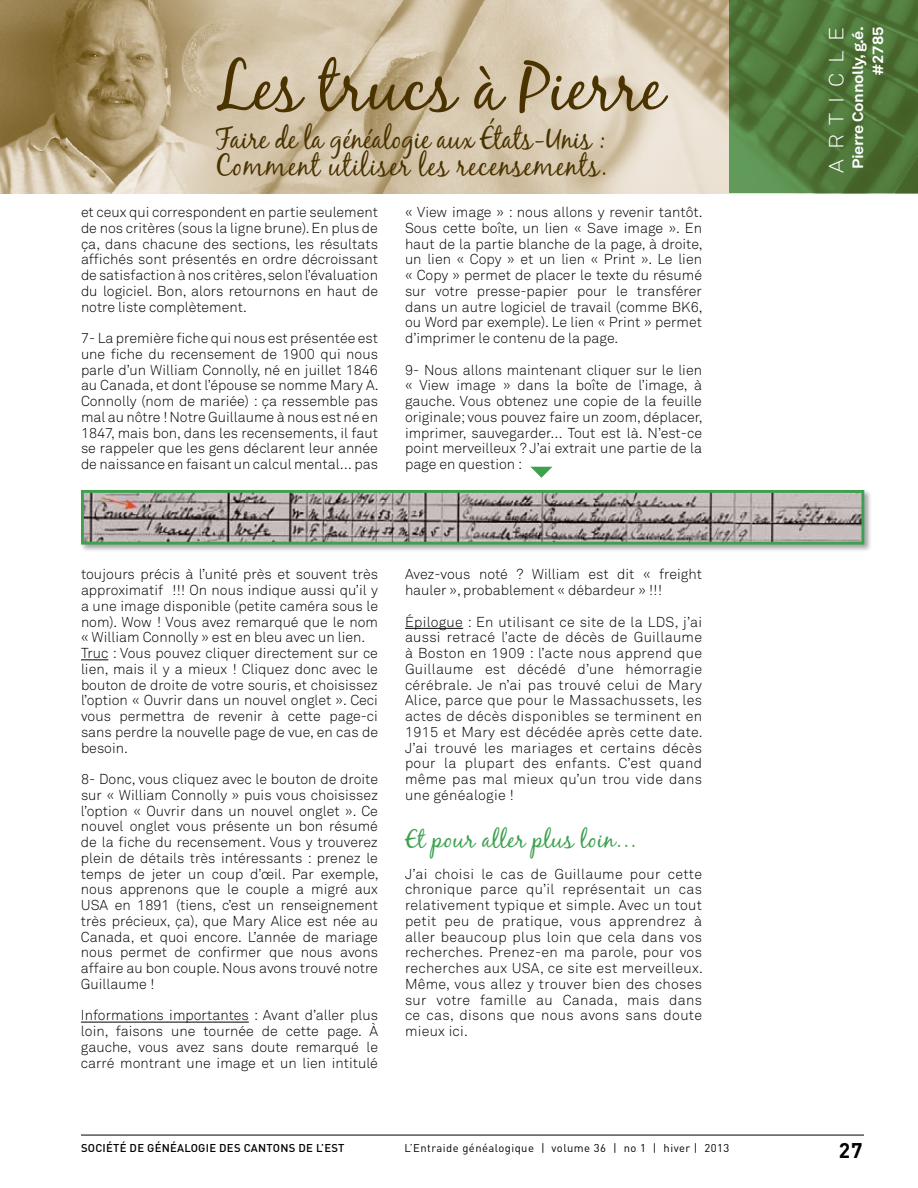
<style>
.page{position:relative;width:918px;height:1188px;background:#fff}
.page>*{position:absolute;margin:0;border:0;box-sizing:border-box;transform-origin:0 0}
.t1{font:67.5px "Black Jack";color:#4b3300}
.t2{font:30px/27px "Black Jack";letter-spacing:.04em;color:#4b3300;scale:.9 1}
.t3{font:24px "Black Jack";letter-spacing:.02em;color:#3ea14f}
.t4{font:700 21px "DIN";color:#000}
.t5{font:300 20.25px "Akkurat";letter-spacing:.44em;color:#fff;scale:1.11 1}
.t6{font:700 14.85px/19.8px "Akkurat";letter-spacing:-.02em;color:#fff;text-align:right;scale:1.11 1}
.t7{font:300 14.25px/15.8px "Akkurat";color:#000;text-align:justify}
.t8{font:11.25px "DIN";letter-spacing:.04em;color:#000}
.t9{font:500 11.25px "DIN";letter-spacing:.02em;color:#000}
</style>
<div class="page">
<hr style="left:81px;top:1135px;width:783px;height:1px;background:#000">
<hr style="left:405px;top:628px;width:58px;height:1px;background:#000">
<svg style="left:81px;top:660px;width:27px;height:1px"></svg>
<hr style="left:81px;top:1022px;width:168px;height:1px;background:#000">
<img style="left:0;top:0;width:729px;height:193px">
<svg style="left:729px;top:0;width:189px;height:193px;background:#50783c"></svg>
<div style="left:80px;top:489px;width:792px;height:63px;background:#000;opacity:.35"></div>
<img style="left:85px;top:494px;width:775px;height:47px">
<div style="left:81px;top:490px;width:783px;height:55px;border:3px solid #3ea14f"></div>
<svg style="left:530px;top:467px;width:22px;height:11px"></svg>
<h1 class="t1" style="left:215px;top:46px;width:450px">Les trucs à Pierre</h1>
<h2 class="t2" style="left:215px;top:124px;width:437px">Faire de la généalogie aux États-Unis :<br>Comment utiliser les recensements.</h2>
<p class="t7" style="left:81px;top:205px;width:299px">et ceux qui correspondent en partie seulement de nos critères (sous la ligne brune). En plus de ça, dans chacune des sections, les résultats affichés sont présentés en ordre décroissant de satisfaction à nos critères, selon l’évaluation du logiciel. Bon, alors retournons en haut de notre liste complètement.</p>
<p class="t7" style="left:81px;top:331px;width:299px">7- La première fiche qui nous est présentée est une fiche du recensement de 1900 qui nous parle d’un William Connolly, né en juillet 1846 au Canada, et dont l’épouse se nomme Mary A.<br>Connolly (nom de mariée) : ça ressemble pas mal au nôtre ! Notre Guillaume à nous est né en 1847, mais bon, dans les recensements, il faut se rappeler que les gens déclarent leur année de naissance en faisant un calcul mental… pas</p>
<p class="t7" style="left:405px;top:205px;width:299px">« View image » : nous allons y revenir tantôt.<br>Sous cette boîte, un lien « Save image ». En haut de la partie blanche de la page, à droite, un lien « Copy » et un lien « Print ». Le lien « Copy » permet de placer le texte du résumé sur votre presse-papier pour le transférer dans un autre logiciel de travail (comme BK6, ou Word par exemple). Le lien « Print » permet d’imprimer le contenu de la page.</p>
<p class="t7" style="left:405px;top:362px;width:299px">9- Nous allons maintenant cliquer sur le lien « View image » dans la boîte de l’image, à gauche. Vous obtenez une copie de la feuille originale; vous pouvez faire un zoom, déplacer, imprimer, sauvegarder… Tout est là. N’est-ce point merveilleux ? J’ai extrait une partie de la page en question :</p>
<p class="t7" style="left:81px;top:567px;width:299px;text-align:left">toujours précis à l’unité près et souvent très approximatif !!! On nous indique aussi qu’il y a une image disponible (petite caméra sous le nom). Wow ! Vous avez remarqué que le nom « William Connolly » est en bleu avec un lien.<br>Truc : Vous pouvez cliquer directement sur ce lien, mais il y a mieux ! Cliquez donc avec le bouton de droite de votre souris, et choisissez l’option « Ouvrir dans un nouvel onglet ». Ceci vous permettra de revenir à cette page-ci sans perdre la nouvelle page de vue, en cas de besoin.</p>
<p class="t7" style="left:81px;top:772px;width:299px">8- Donc, vous cliquez avec le bouton de droite sur « William Connolly » puis vous choisissez l’option « Ouvrir dans un nouvel onglet ». Ce nouvel onglet vous présente un bon résumé de la fiche du recensement. Vous y trouverez plein de détails très intéressants : prenez le temps de jeter un coup d’œil. Par exemple, nous apprenons que le couple a migré aux USA en 1891 (tiens, c’est un renseignement très précieux, ça), que Mary Alice est née au Canada, et quoi encore. L’année de mariage nous permet de confirmer que nous avons affaire au bon couple. Nous avons trouvé notre Guillaume !</p>
<p class="t7" style="left:81px;top:1008px;width:299px">Informations importantes : Avant d’aller plus loin, faisons une tournée de cette page. À gauche, vous avez sans doute remarqué le carré montrant une image et un lien intitulé</p>
<p class="t7" style="left:405px;top:567px;width:298px">Avez-vous noté ? William est dit « freight hauler », probablement « débardeur » !!!</p>
<p class="t7" style="left:405px;top:614px;width:299px">Épilogue : En utilisant ce site de la LDS, j’ai aussi retracé l’acte de décès de Guillaume à Boston en 1909 : l’acte nous apprend que Guillaume est décédé d’une hémorragie cérébrale. Je n’ai pas trouvé celui de Mary Alice, parce que pour le Massachussets, les actes de décès disponibles se terminent en 1915 et Mary est décédée après cette date.<br>J’ai trouvé les mariages et certains décès pour la plupart des enfants. C’est quand même pas mal mieux qu’un trou vide dans une généalogie !</p>
<h3 class="t3" style="left:405px;top:825px;width:232px">Et pour aller plus loin…</h3>
<p class="t7" style="left:405px;top:866px;width:299px">J’ai choisi le cas de Guillaume pour cette chronique parce qu’il représentait un cas relativement typique et simple. Avec un tout petit peu de pratique, vous apprendrez à aller beaucoup plus loin que cela dans vos recherches. Prenez-en ma parole, pour vos recherches aux USA, ce site est merveilleux.<br>Même, vous allez y trouver bien des choses sur votre famille au Canada, mais dans ce cas, disons que nous avons sans doute mieux ici.</p>
<h3 class="t5" style="left:824px;top:173px;width:133px;rotate:-90deg">ARTICLE</h3>
<p class="t6" style="left:848px;top:169px;width:130px;rotate:-90deg">Pierre Connolly, g.é. #2785</p>
<p class="t9" style="left:81px;top:1140px;width:265px">SOCIÉTÉ DE GÉNÉALOGIE DES CANTONS DE L’EST</p>
<p class="t8" style="left:405px;top:1141px;width:326px">L’Entraide généalogique | volume 36 | no 1 | hiver | 2013</p>
<h3 class="t4" style="left:839px;top:1136px;width:25px">27</h3>
</div>
